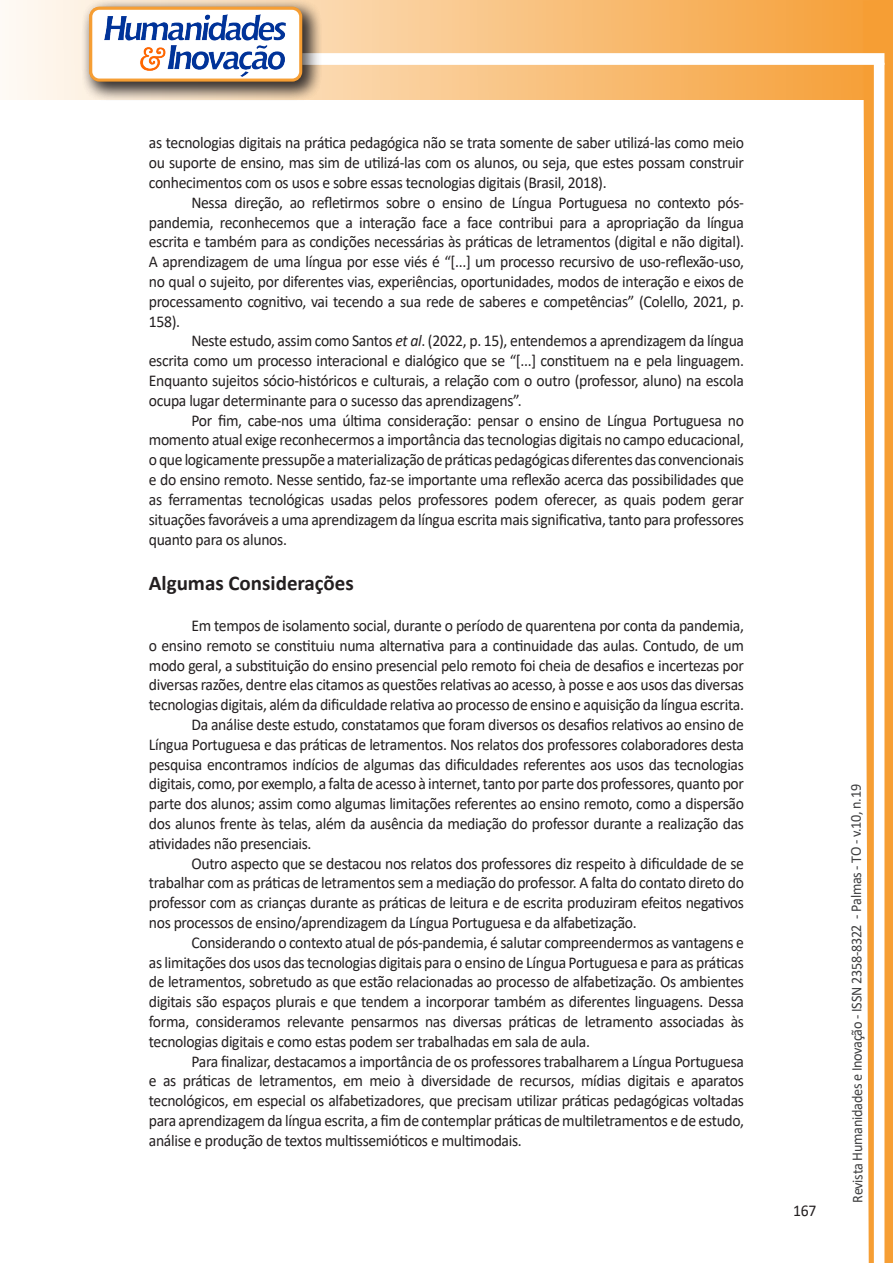
<style>
.page{position:relative;width:893px;height:1263px;background:#fff}
.page>*{position:absolute;margin:0;border:0;box-sizing:border-box;transform-origin:0 0}
.Titulo_2{font:700 21px "Calibri";color:#231f20}
.texto{font:16.5px/19.8px "Calibri";letter-spacing:-.02em;color:#231f20;text-align:justify;scale:.95 1}
.t1{font:15px "Calibri";letter-spacing:-.025em;color:#3e3e3f;scale:.95 1}
.s1{font-style:italic}
</style>
<div class="page">
<svg style="left:5px;top:0;width:858px;height:100px;background:#f9c484"></svg>
<div style="left:302px;top:53px;width:582px;height:12px;background:#fff;border:2px solid #fff"></div>
<svg style="left:863px;top:0;width:30px;height:1263px"></svg>
<div style="left:81px;top:0;width:241px;height:102px;background:#231f20;opacity:.75"></div>
<div style="left:91px;top:8px;width:210px;height:72px;background:#fff;border-radius:9px"></div>
<img style="left:104px;top:14px;width:181px;height:62px">
<div style="left:89px;top:7px;width:213px;height:75px;border:3px solid #f69e34;border-radius:9px"></div>
<p class="texto" style="left:149px;top:133px;width:628px">as tecnologias digitais na prática pedagógica não se trata somente de saber utilizá-las como meio ou suporte de ensino, mas sim de utilizá-las com os alunos, ou seja, que estes possam construir conhecimentos com os usos e sobre essas tecnologias digitais (Brasil, 2018).</p>
<p class="texto" style="left:149px;top:192px;width:628px;text-indent:43px">Nessa direção, ao refletirmos sobre o ensino de Língua Portuguesa no contexto pós&shy;pandemia, reconhecemos que a interação face a face contribui para a apropriação da língua escrita e também para as condições necessárias às práticas de letramentos (digital e não digital).<br>A aprendizagem de uma língua por esse viés é “[...] um processo recursivo de uso-reflexão-uso, no qual o sujeito, por diferentes vias, experiências, oportunidades, modos de interação e eixos de processamento cognitivo, vai tecendo a sua rede de saberes e competências” (Colello, 2021, p.<br>158).</p>
<p class="texto" style="left:149px;top:331px;width:628px;text-indent:43px">Neste estudo, assim como Santos <span class="s1">et al</span>. (2022, p. 15), entendemos a aprendizagem da língua escrita como um processo interacional e dialógico que se “[...] constituem na e pela linguagem.<br>Enquanto sujeitos sócio-históricos e culturais, a relação com o outro (professor, aluno) na escola ocupa lugar determinante para o sucesso das aprendizagens”.</p>
<p class="texto" style="left:149px;top:410px;width:628px;text-indent:43px">Por fim, cabe-nos uma última consideração: pensar o ensino de Língua Portuguesa no momento atual exige reconhecermos a importância das tecnologias digitais no campo educacional, o que logicamente pressupõe a materialização de práticas pedagógicas diferentes das convencionais e do ensino remoto. Nesse sentido, faz-se importante uma reflexão acerca das possibilidades que as ferramentas tecnológicas usadas pelos professores podem oferecer, as quais podem gerar situações favoráveis a uma aprendizagem da língua escrita mais significativa, tanto para professores quanto para os alunos.</p>
<p class="Titulo_2" style="left:149px;top:568px;width:207px">Algumas Considerações</p>
<p class="texto" style="left:149px;top:615px;width:628px;text-indent:43px">Em tempos de isolamento social, durante o período de quarentena por conta da pandemia, o ensino remoto se constituiu numa alternativa para a continuidade das aulas. Contudo, de um modo geral, a substituição do ensino presencial pelo remoto foi cheia de desafios e incertezas por diversas razões, dentre elas citamos as questões relativas ao acesso, à posse e aos usos das diversas tecnologias digitais, além da dificuldade relativa ao processo de ensino e aquisição da língua escrita.</p>
<p class="texto" style="left:149px;top:714px;width:628px;text-indent:43px">Da análise deste estudo, constatamos que foram diversos os desafios relativos ao ensino de Língua Portuguesa e das práticas de letramentos. Nos relatos dos professores colaboradores desta pesquisa encontramos indícios de algumas das dificuldades referentes aos usos das tecnologias digitais, como, por exemplo, a falta de acesso à internet, tanto por parte dos professores, quanto por parte dos alunos; assim como algumas limitações referentes ao ensino remoto, como a dispersão dos alunos frente às telas, além da ausência da mediação do professor durante a realização das atividades não presenciais.</p>
<p class="texto" style="left:149px;top:853px;width:628px;text-indent:43px">Outro aspecto que se destacou nos relatos dos professores diz respeito à dificuldade de se trabalhar com as práticas de letramentos sem a mediação do professor. A falta do contato direto do professor com as crianças durante as práticas de leitura e de escrita produziram efeitos negativos nos processos de ensino/aprendizagem da Língua Portuguesa e da alfabetização.</p>
<p class="texto" style="left:149px;top:932px;width:628px;text-indent:43px">Considerando o contexto atual de pós-pandemia, é salutar compreendermos as vantagens e as limitações dos usos das tecnologias digitais para o ensino de Língua Portuguesa e para as práticas de letramentos, sobretudo as que estão relacionadas ao processo de alfabetização. Os ambientes digitais são espaços plurais e que tendem a incorporar também as diferentes linguagens. Dessa forma, consideramos relevante pensarmos nas diversas práticas de letramento associadas às tecnologias digitais e como estas podem ser trabalhadas em sala de aula.</p>
<p class="texto" style="left:149px;top:1051px;width:628px;text-indent:43px">Para finalizar, destacamos a importância de os professores trabalharem a Língua Portuguesa e as práticas de letramentos, em meio à diversidade de recursos, mídias digitais e aparatos tecnológicos, em especial os alfabetizadores, que precisam utilizar práticas pedagógicas voltadas para aprendizagem da língua escrita, a fim de contemplar práticas de multiletramentos e de estudo, análise e produção de textos multissemióticos e multimodais.</p>
<p class="texto" style="left:793px;top:1200px;width:26px">167</p>
<p class="t1" style="left:846px;top:1203px;width:442px;rotate:-90deg">Revista Humanidades e Inovação - ISSN 2358-8322 - Palmas - TO - v.10, n.19</p>
</div>
